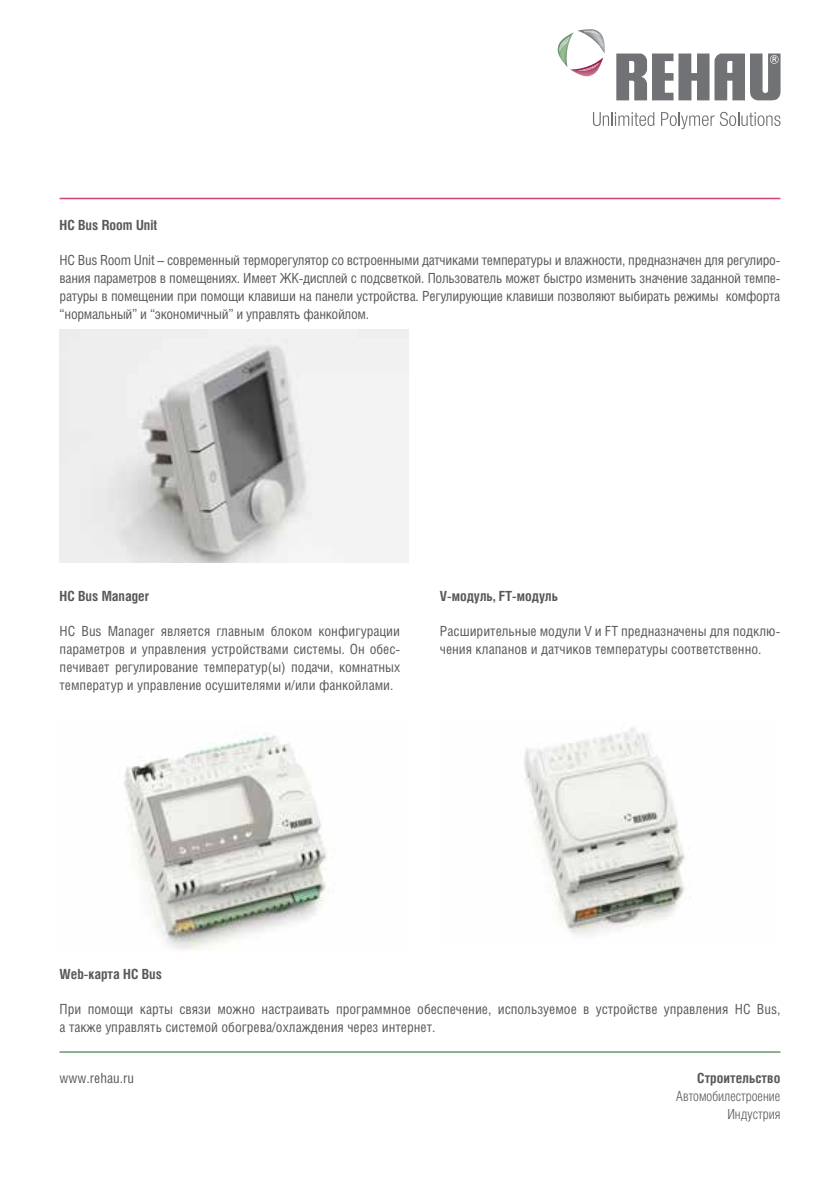
<style>
.page{position:relative;width:840px;height:1191px;background:#fff}
.page>*{position:absolute;margin:0;border:0;box-sizing:border-box;transform-origin:0 0}
.t1{font:14px/18px "Helios Cond C";color:#58595b;text-align:justify}
.t2{font:700 14px "Helios Cond C";color:#58595b}
.t3{font:14px/18px "Helios Cond Light C";color:#58595b;text-align:right}
.t4{font:700 14px "Helios Cond";color:#58595b}
</style>
<div class="page">
<svg style="left:593px;top:112px;width:61px;height:14px"></svg>
<svg style="left:661px;top:112px;width:119px;height:17px"></svg>
<svg style="left:616px;top:53px;width:164px;height:47px"></svg>
<svg style="left:557px;top:29px;width:47px;height:47px"></svg>
<img style="left:559px;top:37px;width:10px;height:15px">
<img style="left:577px;top:63px;width:22px;height:8px">
<img style="left:583px;top:31px;width:16px;height:5px">
<hr style="left:60px;top:198px;width:720px;height:1px;background:#d13f76">
<hr style="left:60px;top:1051px;width:720px;height:1px;background:#699667">
<img style="left:60px;top:329px;width:348px;height:234px">
<img style="left:524px;top:727px;width:161px;height:208px">
<img style="left:124px;top:733px;width:210px;height:217px">
<p class="t2" style="left:60px;top:216px;width:99px">HC Bus Room Unit</p>
<p class="t1" style="left:60px;top:250px;width:722px">HC Bus Room Unit – современный терморегулятор со встроенными датчиками температуры и влажности, предназначен для регулиро&shy;вания параметров в помещениях. Имеет ЖК-дисплей с подсветкой. Пользователь может быстро изменить значение заданной темпе&shy;ратуры в помещении при помощи клавиши на панели устройства. Регулирующие клавиши позволяют выбирать режимы комфорта “нормальный” и “экономичный” и управлять фанкойлом.</p>
<p class="t2" style="left:60px;top:587px;width:91px">HC Bus Manager</p>
<p class="t1" style="left:60px;top:622px;width:342px">HC Bus Manager является главным блоком конфигурации параметров и управления устройствами системы. Он обес&shy;печивает регулирование температур(ы) подачи, комнатных температур и управление осушителями и/или фанкойлами.</p>
<p class="t2" style="left:439px;top:587px;width:120px">V-модуль, FT-модуль</p>
<p class="t1" style="left:439px;top:622px;width:342px">Расширительные модули V и FT предназначены для подклю&shy;чения клапанов и датчиков температуры соответственно.</p>
<p class="t2" style="left:60px;top:965px;width:104px">Web-карта HC Bus</p>
<p class="t1" style="left:60px;top:1000px;width:722px">При помощи карты связи можно настраивать программное обеспечение, используемое в устройстве управления HC Bus, а также управлять системой обогрева/охлаждения через интернет.</p>
<p class="t1" style="left:60px;top:1068px;width:76px">www.rehau.ru</p>
<p class="t4" style="left:696px;top:1069px;width:85px">Строительство</p>
<p class="t3" style="left:676px;top:1087px;width:106px">Автомобилестроение<br>Индустрия</p>
</div>
